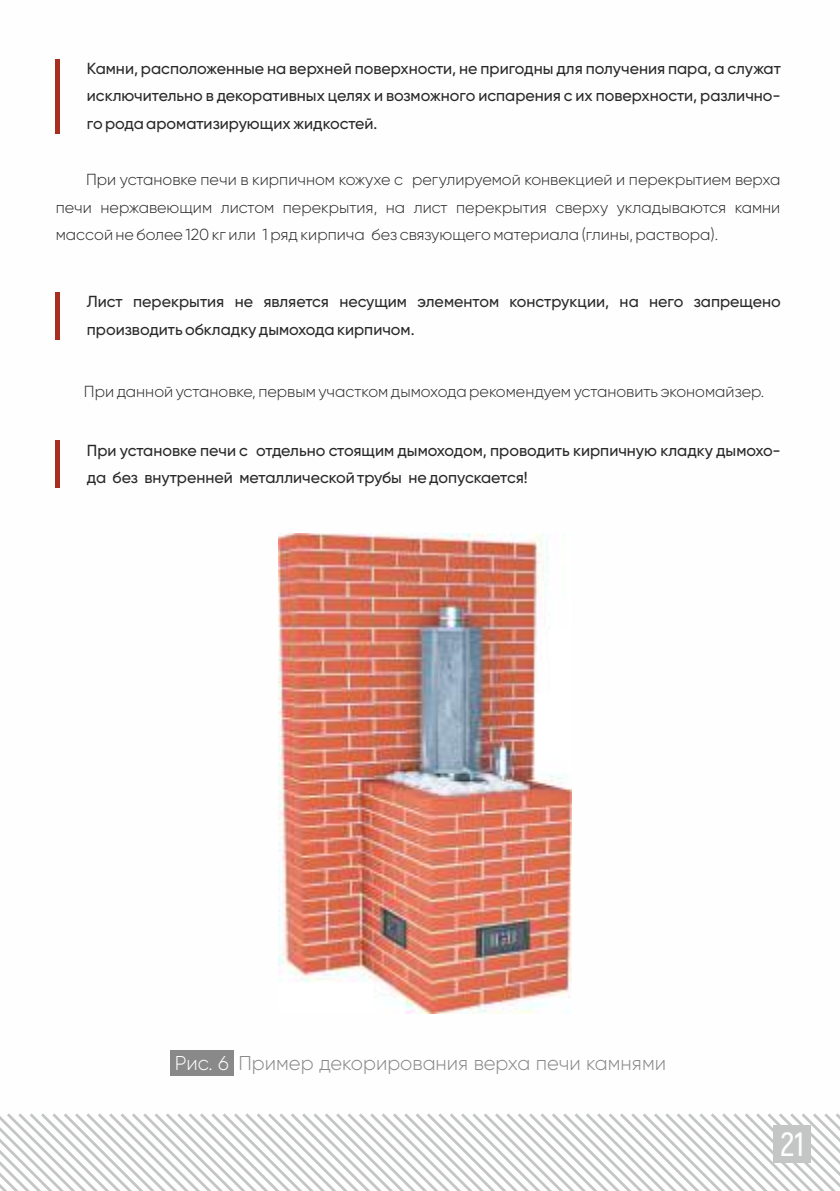
<style>
.page{position:relative;width:840px;height:1191px;background:#fff}
.page>*{position:absolute;margin:0;border:0;box-sizing:border-box;transform-origin:0 0}
.t1{font:600 33.6px "Akrobat";color:#fefefe}
.t2{font:300 20px "Gilroy";color:#898989}
.t3{font:500 16px/27.6px "Gilroy";color:#2a2929}
.t4{font:300 16px/27.6px "Gilroy";color:#2a2929;text-align:justify}
.s1{color:#fefefe}
</style>
<div class="page">
<svg style="left:0;top:1113px;width:839px;height:78px"></svg>
<div style="left:55px;top:59px;width:5px;height:74px;background:#a82e20"></div>
<div style="left:55px;top:292px;width:5px;height:47px;background:#a82e20"></div>
<div style="left:55px;top:440px;width:5px;height:48px;background:#a82e20"></div>
<div style="left:170px;top:1050px;width:63px;height:25px;background:#898989"></div>
<img style="left:278px;top:533px;width:293px;height:480px">
<div style="left:772px;top:1125px;width:38px;height:37px;background:#c4c6c6"></div>
<p class="t3" style="left:87px;top:55px;width:695px;text-align:justify">Камни, расположенные на верхней поверхности, не пригодны для получения пара, а служат исключительно в декоративных целях и возможного испарения с их поверхности, различно&shy;го рода ароматизирующих жидкостей.</p>
<p class="t4" style="left:56px;top:167px;width:725px;text-indent:30px">При установке печи в кирпичном кожухе с регулируемой конвекцией и перекрытием верха печи нержавеющим листом перекрытия, на лист перекрытия сверху укладываются камни массой не более 120 кг или 1 ряд кирпича без связующего материала (глины, раствора).</p>
<p class="t3" style="left:87px;top:288px;width:695px">Лист перекрытия не является несущим элементом конструкции, на него запрещено производить обкладку дымохода кирпичом.</p>
<p class="t4" style="left:84px;top:378px;width:681px">При данной установке, первым участком дымохода рекомендуем установить экономайзер.</p>
<p class="t3" style="left:87px;top:437px;width:695px">При установке печи с отдельно стоящим дымоходом, проводить кирпичную кладку дымохо&shy;да без внутренней металлической трубы не допускается!</p>
<p class="t2" style="left:175px;top:1054px;width:492px"><span class="s1">Рис. 6</span> Пример декорирования верха печи камнями</p>
<h1 class="t1" style="left:780px;top:1125px;width:25px"><sup>1</sup> 21</h1>
</div>
